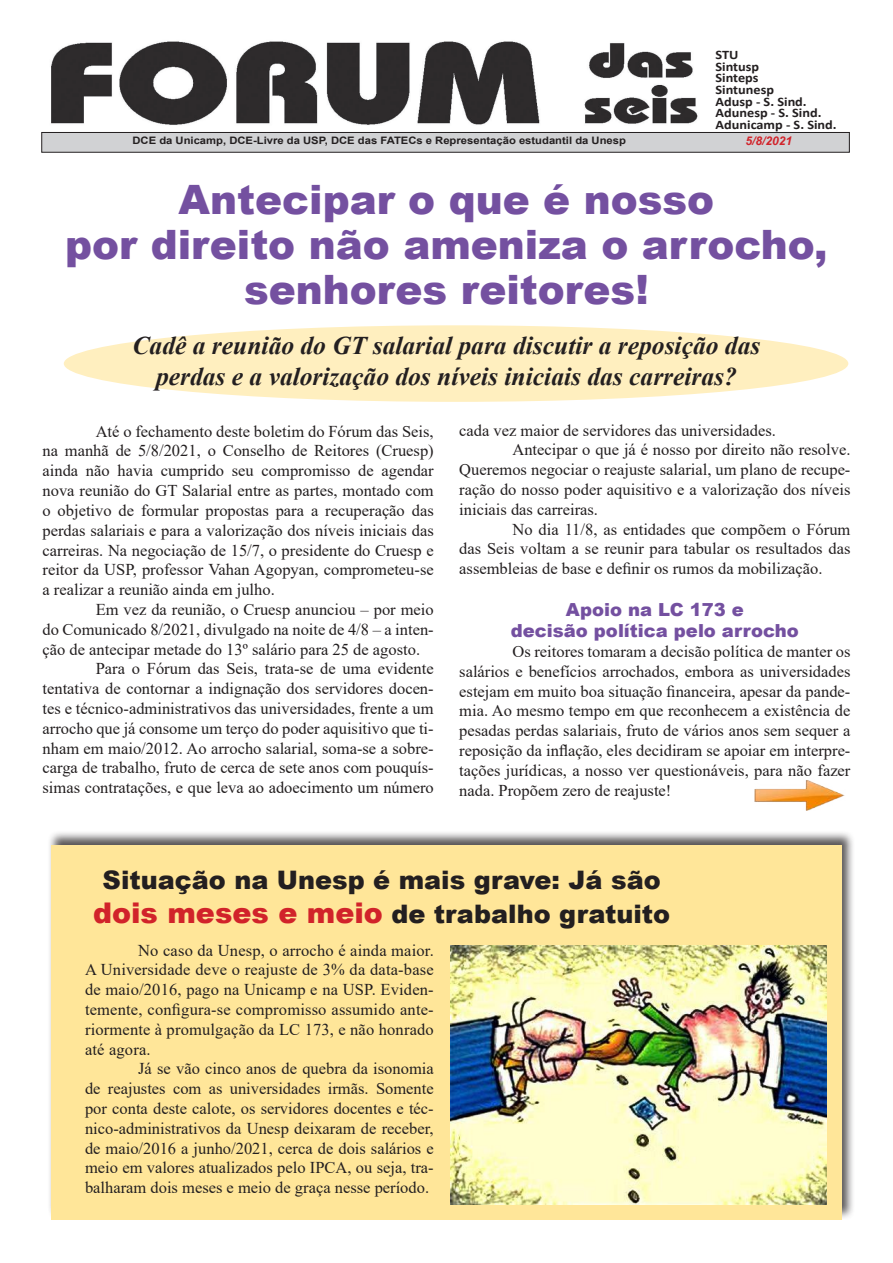
<style>
.page{position:relative;width:893px;height:1263px;background:#fff}
.page>*{position:absolute;margin:0;border:0;box-sizing:border-box;transform-origin:0 0}
.t1{font:900 40.5px/45px "Arial";color:#7450a0;text-align:center}
.t2{font:italic 700 25.5px/30.6px "Times New Roman";color:#231f20;text-align:center}
.t3{font:900 25.5px/34.2px "Arial";color:#231f20;text-align:center}
.t4{font:900 18px/21.6px "Arial";color:#7450a0;text-align:center}
.t5{font:16.5px/19.8px "Times New Roman";color:#231f20;text-align:justify}
.t6{font:700 13.05px/11.7px "Calibri";color:#231f20;scale:1.1 1}
.t7{font:italic 700 12px "Arial";color:#d1232a}
.t8{font:700 10.2px "Arial";color:#231f20;scale:1.1 1}
.s1{font-size:28.5px;color:#d1232a}
</style>
<div class="page">
<div style="left:48px;top:830px;width:807px;height:390px;background:#231f20;opacity:.75"></div>
<div style="left:51px;top:845px;width:791px;height:374px;background:#ffe699"></div>
<div style="left:64px;top:325px;width:784px;height:77px;background:#ffefbf;border-radius:50%"></div>
<img style="left:51px;top:41px;width:647px;height:84px">
<div style="left:42px;top:132px;width:807px;height:20px;background:#d1d2d4"></div>
<div style="left:42px;top:132px;width:807px;height:20px;border:1px solid #231f20"></div>
<img style="left:754px;top:780px;width:91px;height:31px">
<img style="left:451px;top:945px;width:375px;height:260px">
<p class="t6" style="left:716px;top:49px;width:112px">STU<br>Sintusp<br>Sinteps<br>Sintunesp<br>Adusp - S. Sind.<br>Adunesp - S. Sind.<br>Adunicamp - S. Sind.</p>
<p class="t8" style="left:132px;top:133px;width:450px">DCE da Unicamp, DCE-Livre da USP, DCE das FATECs e Representação estudantil da Unesp</p>
<p class="t7" style="left:745px;top:133px;width:48px">5/8/2021</p>
<h1 class="t1" style="left:65px;top:176px;width:764px">Antecipar o que é nosso<br>por direito não ameniza o arrocho, senhores reitores!</h1>
<h2 class="t2" style="left:133px;top:330px;width:629px">Cadê a reunião do GT salarial para discutir a reposição das perdas e a valorização dos níveis iniciais das carreiras?</h2>
<p class="t5" style="left:459px;top:420px;width:318px">cada vez maior de servidores das universidades.</p>
<p class="t5" style="left:512px;top:439px;width:340px">Antecipar o que já é nosso por direito não resolve.</p>
<p class="t5" style="left:459px;top:459px;width:393px">Queremos negociar o reajuste salarial, um plano de recupe-</p>
<p class="t5" style="left:459px;top:479px;width:393px">ração do nosso poder aquisitivo e a valorização dos níveis</p>
<p class="t5" style="left:459px;top:499px;width:140px">iniciais das carreiras.</p>
<p class="t5" style="left:512px;top:519px;width:340px">No dia 11/8, as entidades que compõem o Fórum</p>
<p class="t5" style="left:459px;top:538px;width:393px">das Seis voltam a se reunir para tabular os resultados das</p>
<p class="t5" style="left:459px;top:558px;width:365px">assembleias de base e definir os rumos da mobilização.</p>
<p class="t4" style="left:511px;top:598px;width:289px">Apoio na LC 173 e<br>decisão política pelo arrocho</p>
<p class="t5" style="left:459px;top:641px;width:393px;text-indent:53px">Os reitores tomaram a decisão política de manter os salários e benefícios arrochados, embora as universidades estejam em muito boa situação financeira, apesar da pande&shy;mia. Ao mesmo tempo em que reconhecem a existência de pesadas perdas salariais, fruto de vários anos sem sequer a reposição da inflação, eles decidiram se apoiar em interpre&shy;tações jurídicas, a nosso ver questionáveis, para não fazer nada. Propõem zero de reajuste!</p>
<p class="t5" style="left:43px;top:421px;width:393px;text-indent:53px">Até o fechamento deste boletim do Fórum das Seis, na manhã de 5/8/2021, o Conselho de Reitores (Cruesp) ainda não havia cumprido seu compromisso de agendar nova reunião do GT Salarial entre as partes, montado com o objetivo de formular propostas para a recuperação das perdas salariais e para a valorização dos níveis iniciais das carreiras. Na negociação de 15/7, o presidente do Cruesp e reitor da USP, professor Vahan Agopyan, comprometeu-se a realizar a reunião ainda em julho.</p>
<p class="t5" style="left:96px;top:599px;width:339px">Em vez da reunião, o Cruesp anunciou – por meio</p>
<p class="t5" style="left:43px;top:619px;width:393px">do Comunicado 8/2021, divulgado na noite de 4/8 – a inten-</p>
<p class="t5" style="left:43px;top:638px;width:379px">ção de antecipar metade do 13º salário para 25 de agosto.</p>
<p class="t5" style="left:96px;top:658px;width:340px">Para o Fórum das Seis, trata-se de uma evidente</p>
<p class="t5" style="left:43px;top:678px;width:393px">tentativa de contornar a indignação dos servidores docen-</p>
<p class="t5" style="left:43px;top:698px;width:393px">tes e técnico-administrativos das universidades, frente a um</p>
<p class="t5" style="left:43px;top:718px;width:393px">arrocho que já consome um terço do poder aquisitivo que ti-</p>
<p class="t5" style="left:43px;top:737px;width:393px">nham em maio/2012. Ao arrocho salarial, soma-se a sobre-</p>
<p class="t5" style="left:43px;top:757px;width:393px">carga de trabalho, fruto de cerca de sete anos com pouquís-</p>
<p class="t5" style="left:43px;top:777px;width:393px">simas contratações, e que leva ao adoecimento um número</p>
<h2 class="t3" style="left:93px;top:862px;width:579px">Situação na Unesp é mais grave: Já são <span class="s1">dois meses e meio</span> de trabalho gratuito</h2>
<p class="t5" style="left:85px;top:939px;width:350px;text-indent:53px">No caso da Unesp, o arrocho é ainda maior.<br>A Universidade deve o reajuste de 3% da data-base de maio/2016, pago na Unicamp e na USP. Eviden&shy;temente, configura-se compromisso assumido ante&shy;riormente à promulgação da LC 173, e não honrado até agora.</p>
<p class="t5" style="left:85px;top:1058px;width:350px;text-indent:53px">Já se vão cinco anos de quebra da isonomia de reajustes com as universidades irmãs. Somente por conta deste calote, os servidores docentes e téc&shy;nico-administrativos da Unesp deixaram de receber, de maio/2016 a junho/2021, cerca de dois salários e meio em valores atualizados pelo IPCA, ou seja, tra&shy;balharam dois meses e meio de graça nesse período.</p>
</div>
